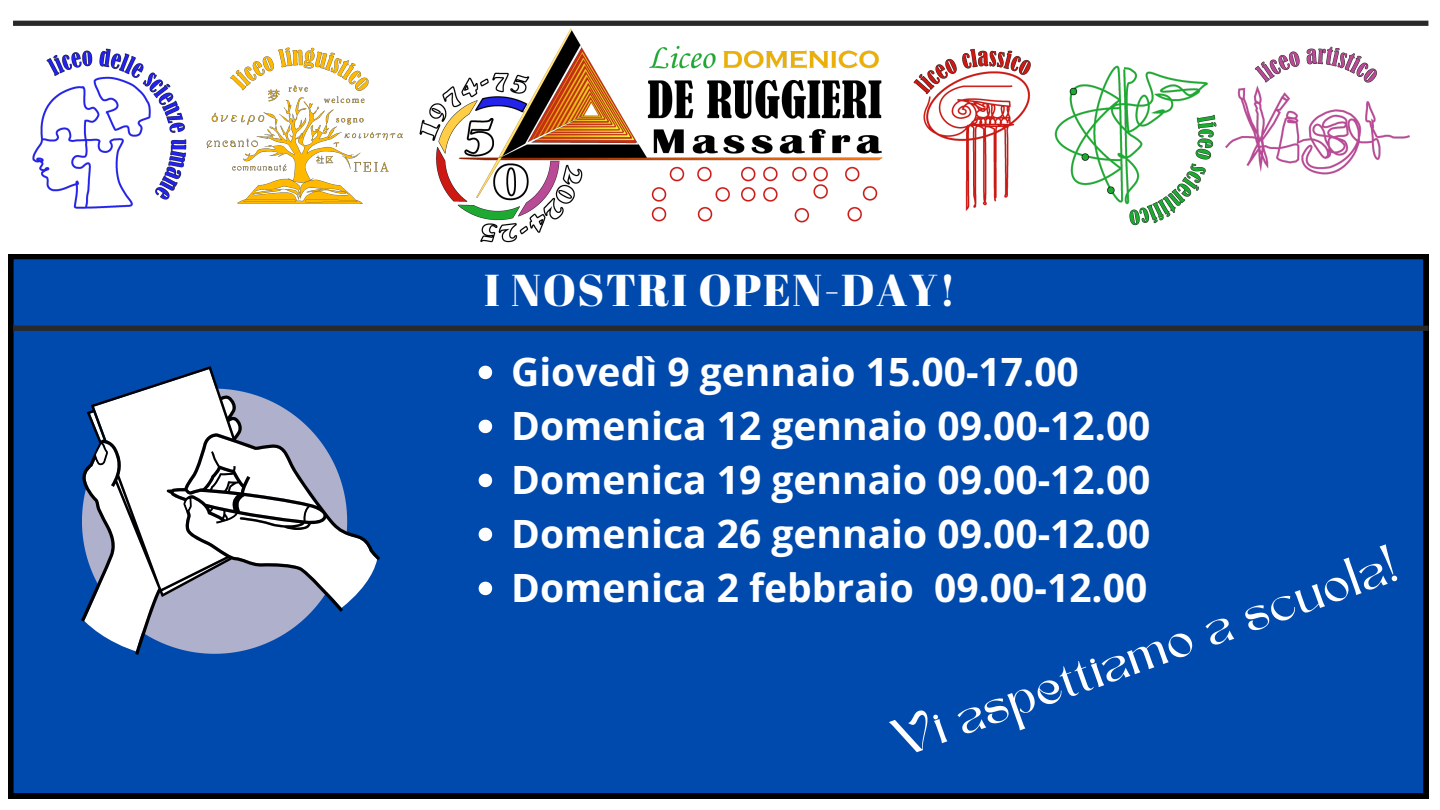
<style>
.page{position:relative;width:1440px;height:810px;background:#fff}
.page>*{position:absolute;margin:0;border:0;box-sizing:border-box;transform-origin:0 0}
.t1{font:54px "SEGO";color:#fff}
.t2{font:44.6px "Abril Fatface";letter-spacing:.035em;color:#fff}
.t3{font:700 39px "Open Sans";color:#fff}
</style>
<div class="page">
<div style="left:8px;top:254px;width:1420px;height:544px;background:#004aad"></div>
<div style="left:13px;top:21px;width:1415px;height:5px;background:#292929"></div>
<div style="left:13px;top:326px;width:1415px;height:5px;background:#292929"></div>
<img style="left:13px;top:25px;width:1408px;height:218px">
<svg style="left:81px;top:366px;width:299px;height:289px;background:#074dab"></svg>
<svg style="left:84px;top:369px;width:293px;height:282px"></svg>
<svg style="left:479px;top:366px;width:13px;height:13px"></svg>
<svg style="left:479px;top:420px;width:13px;height:13px"></svg>
<svg style="left:479px;top:474px;width:13px;height:13px"></svg>
<svg style="left:479px;top:528px;width:13px;height:13px"></svg>
<svg style="left:479px;top:582px;width:13px;height:13px"></svg>
<p class="t2" style="left:484px;top:259px;width:473px">I NOSTRI OPEN-DAY!</p>
<p class="t3" style="left:511px;top:344px;width:569px">Giovedì 9 gennaio 15.00-17.00</p>
<h2 class="t3" style="left:511px;top:398px;width:641px">Domenica 12 gennaio 09.00-12.00</h2>
<p class="t3" style="left:511px;top:452px;width:641px">Domenica 19 gennaio 09.00-12.00</p>
<p class="t3" style="left:511px;top:506px;width:641px">Domenica 26 gennaio 09.00-12.00</p>
<p class="t3" style="left:511px;top:560px;width:638px">Domenica 2 febbraio 09.00-12.00</p>
<p class="t1" style="left:888px;top:721px;width:534px;rotate:-20deg">Vi aspettiamo a scuola!</p>
</div>
